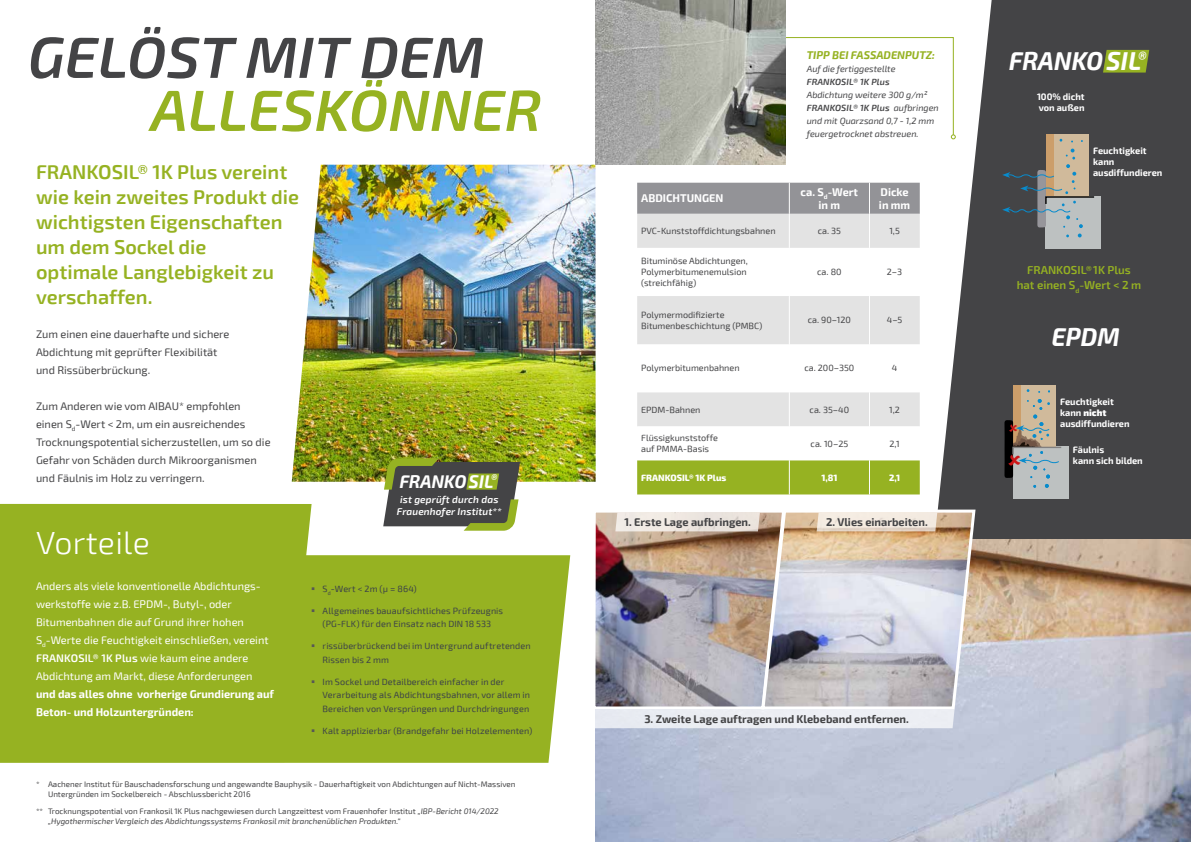
<style>
.page{position:relative;width:1191px;height:842px;background:#fff}
.page>*{position:absolute;margin:0;border:0;box-sizing:border-box;transform-origin:0 0}
.t1{font:italic 600 58px "Exo 2";color:#444446}
.t2{font:italic 600 58px "Exo 2";color:#96b222}
.t3{font:300 32px "Exo 2";letter-spacing:.01em;color:#fff}
.t4{font:italic 700 25.3px "Exo 2";color:#fff}
.t5{font:600 20px/25px "Exo 2";color:#96b222}
.t6{font:italic 700 18px "Exo 2";color:#fff}
.t7{font:600 11.5px/15px "Exo 2";color:#96b222;text-align:center}
.t8{font:11px/18px "Exo 2";color:#444446}
.t9{font:11px/18px "Exo 2";color:#fff}
.t10{font:700 11px/13.2px "Exo 2";color:#fff}
.t11{font:700 11px "Exo 2";color:#444446}
.t12{font:italic 700 11px "Exo 2";color:#96b222}
.t13{font:italic 600 10px/12px "Exo 2";letter-spacing:.01em;color:#fff;text-align:center}
.t14{font:700 9.2px/11.2px "Exo 2";color:#fff}
.t15{font:9px/13.5px "Exo 2";letter-spacing:.01em;color:#3c4249}
.t16{font:9px/11px "Exo 2";color:#444446}
.t17{font:italic 9px/13px "Exo 2";color:#444446}
.t18{font:800 9px "Exo 2";color:#fff}
.t19{font:italic 600 9px "Exo 2";letter-spacing:.01em;color:#444446}
.t20{font:italic 8px/10px "Exo 2";color:#444446}
.t21{font:8px/10px "Exo 2";color:#444446}
.s1{font-weight:600}
.s2{font-style:normal}
.s3{font-weight:900}
</style>
<div class="page">
<svg style="left:785px;top:37px;width:144px;height:102px"></svg>
<img style="left:595px;top:0;width:190px;height:165px">
<svg style="left:929px;top:0;width:262px;height:539px;background:#606061"></svg>
<div style="left:0;top:555px;width:570px;height:208px;background:#96b222"></div>
<div style="left:0;top:504px;width:311px;height:258px;background:#96b222"></div>
<img style="left:595px;top:539px;width:596px;height:303px">
<img style="left:570px;top:512px;width:189px;height:197px">
<img style="left:759px;top:508px;width:218px;height:203px">
<img style="left:292px;top:165px;width:303px;height:317px">
<svg style="left:383px;top:458px;width:137px;height:73px;background:#61664c"></svg>
<svg style="left:816px;top:513px;width:121px;height:18px;background:#efe5d9"></svg>
<div style="left:1012px;top:385px;width:9px;height:104px;background:#cc9e6a"></div>
<div style="left:1012px;top:447px;width:56px;height:52px;background:#bdc1c1"></div>
<div style="left:1021px;top:385px;width:34px;height:62px;background:#d0ba9b"></div>
<div style="left:595px;top:709px;width:359px;height:19px;background:#eceef3"></div>
<div style="left:615px;top:513px;width:145px;height:18px;background:#ede6df"></div>
<div style="left:1045px;top:135px;width:9px;height:104px;background:#cc9e6a"></div>
<div style="left:1045px;top:196px;width:56px;height:53px;background:#bdc1c1"></div>
<div style="left:1054px;top:135px;width:34px;height:62px;background:#d0ba9b"></div>
<svg style="left:1103px;top:50px;width:46px;height:23px"></svg>
<div style="left:637px;top:183px;width:282px;height:31px;background:#939397"></div>
<svg style="left:637px;top:214px;width:282px;height:212px;fill:#e3e3e3"></svg>
<div style="left:637px;top:460px;width:282px;height:34px;background:#96b222"></div>
<hr style="left:789px;top:183px;width:1px;height:31px;background:#fff">
<hr style="left:869px;top:183px;width:1px;height:31px;background:#fff">
<hr style="left:789px;top:214px;width:1px;height:34px;background:#fff">
<hr style="left:869px;top:214px;width:1px;height:34px;background:#fff">
<hr style="left:789px;top:248px;width:1px;height:48px;background:#fff">
<hr style="left:869px;top:248px;width:1px;height:48px;background:#fff">
<hr style="left:789px;top:296px;width:1px;height:48px;background:#fff">
<hr style="left:869px;top:296px;width:1px;height:48px;background:#fff">
<hr style="left:789px;top:344px;width:1px;height:48px;background:#fff">
<hr style="left:869px;top:344px;width:1px;height:48px;background:#fff">
<hr style="left:789px;top:392px;width:1px;height:34px;background:#fff">
<hr style="left:869px;top:392px;width:1px;height:34px;background:#fff">
<hr style="left:789px;top:460px;width:1px;height:34px;background:#fff">
<hr style="left:869px;top:460px;width:1px;height:34px;background:#fff">
<svg style="left:1002px;top:149px;width:93px;height:88px"></svg>
<svg style="left:1004px;top:399px;width:58px;height:89px"></svg>
<h1 class="t1" style="left:27px;top:23px;width:460px">GELÖST MIT DEM</h1>
<h1 class="t2" style="left:150px;top:76px;width:395px">ALLESKÖNNER</h1>
<h3 class="t5" style="left:36px;top:160px;width:264px">FRANKOSIL® 1K Plus vereint wie kein zweites Produkt die wichtigsten Eigenschaften um dem Sockel die<br>optimale Langlebigkeit zu verschaffen.</h3>
<p class="t8" style="left:36px;top:325px;width:195px">Zum einen eine dauerhafte und sichere<br>Abdichtung mit geprüfter Flexibilität und Rissüberbrückung.</p>
<p class="t8" style="left:36px;top:397px;width:236px">Zum Anderen wie vom AIBAU* empfohlen einen S<sub>d</sub>-Wert &lt; 2m, um ein ausreichendes Trocknungspotential sicherzustellen, um so die Gefahr von Schäden durch Mikroorganismen und Fäulnis im Holz zu verringern.</p>
<h3 class="t6" style="left:399px;top:471px;width:100px">FRANKO SIL<sup>®</sup></h3>
<h2 class="t3" style="left:36px;top:524px;width:115px">Vorteile</h2>
<p class="t9" style="left:36px;top:577px;width:234px">Anders als viele konventionelle Abdichtungs&shy;werkstoffe wie z.B. EPDM-, Butyl-, oder Bitumenbahnen die auf Grund ihrer hohen S<sub>d</sub>-Werte die Feuchtigkeit einschließen, vereint <span class="s1">FRANKOSIL® 1K Plus</span> wie kaum eine andere Abdichtung am Markt, diese Anforderungen</p>
<p class="t10" style="left:36px;top:685px;width:239px;line-height:18px">und das alles ohne vorherige Grundierung auf<br>Beton- und Holzuntergründen:</p>
<p class="t13" style="left:397px;top:493px;width:106px">ist geprüft durch das<br>Frauenhofer Institut**</p>
<p class="t15" style="left:322px;top:582px;width:96px">S<sub>d</sub>-Wert &lt; 2m (µ = 864)</p>
<p class="t15" style="left:322px;top:604px;width:182px">Allgemeines bauaufsichtliches Prüfzeugnis (PG-FLK) für den Einsatz nach DIN 18 533</p>
<p class="t15" style="left:322px;top:639px;width:209px">rissüberbrückend bei im Untergrund auftretenden<br>Rissen bis 2 mm</p>
<p class="t15" style="left:322px;top:675px;width:209px">Im Sockel und Detailbereich einfacher in der<br>Verarbeitung als Abdichtungsbahnen, vor allem in<br>Bereichen von Versprüngen und Durchdringungen</p>
<p class="t15" style="left:322px;top:724px;width:211px">Kalt applizierbar (Brandgefahr bei Holzelementen)</p>
<p class="t21" style="left:48px;top:779px;width:469px;text-indent:-12px">* Aachener Institut für Bauschadensforschung und angewandte Bauphysik - Dauerhaftigkeit von Abdichtungen auf Nicht-Massiven<br>Untergründen im Sockelbereich - Abschlussbericht 2016</p>
<p class="t20" style="left:48px;top:806px;width:452px;text-indent:-12px"><span class="s2">** Trocknungspotential von Frankosil 1K Plus nachgewiesen durch Langzeittest vom Frauenhofer Institut</span> „IBP-Bericht 014/2022 „Hygothermischer Vergleich des Abdichtungssystems Frankosil mit branchenüblichen Produkten.“</p>
<p class="t12" style="left:806px;top:49px;width:130px">TIPP BEI FASSADENPUTZ:</p>
<p class="t17" style="left:806px;top:63px;width:90px">Auf die fertiggestellte</p>
<p class="t19" style="left:806px;top:77px;width:84px">FRANKOSIL® 1K Plus</p>
<p class="t17" style="left:806px;top:89px;width:134px">Abdichtung weitere 300 g/m²<br><span class="s1">FRANKOSIL® 1K Plus</span> aufbringen und mit Quarzsand 0,7 - 1,2 mm feuergetrocknet abstreuen.</p>
<p class="t10" style="left:641px;top:192px;width:84px">ABDICHTUNGEN</p>
<p class="t10" style="left:800px;top:185px;width:59px;text-align:center">ca. S<sub>d</sub>-Wert in m</p>
<p class="t10" style="left:879px;top:185px;width:33px">Dicke in mm</p>
<p class="t16" style="left:641px;top:225px;width:136px">PVC-Kunststoffdichtungsbahnen</p>
<p class="t16" style="left:817px;top:225px;width:25px">ca. 35</p>
<p class="t16" style="left:889px;top:225px;width:12px">1,5</p>
<p class="t16" style="left:641px;top:256px;width:108px">Bituminöse Abdichtungen,<br>Polymerbitumenemulsion (streichfähig)</p>
<p class="t16" style="left:817px;top:267px;width:26px">ca. 80</p>
<p class="t16" style="left:887px;top:267px;width:17px">2–3</p>
<p class="t16" style="left:641px;top:309px;width:123px">Polymermodifizierte<br>Bitumenbeschichtung (PMBC)</p>
<p class="t16" style="left:808px;top:315px;width:45px">ca. 90–120</p>
<p class="t16" style="left:886px;top:315px;width:17px">4–5</p>
<p class="t16" style="left:641px;top:363px;width:100px">Polymerbitumenbahnen</p>
<p class="t16" style="left:804px;top:363px;width:51px">ca. 200–350</p>
<p class="t16" style="left:892px;top:363px;width:7px">4</p>
<p class="t16" style="left:641px;top:404px;width:61px">EPDM-Bahnen</p>
<p class="t16" style="left:809px;top:404px;width:41px">ca. 35–40</p>
<p class="t16" style="left:889px;top:404px;width:12px">1,2</p>
<p class="t16" style="left:641px;top:433px;width:78px">Flüssigkunststoffe auf PMMA-Basis</p>
<p class="t16" style="left:810px;top:438px;width:39px">ca. 10–25</p>
<p class="t16" style="left:889px;top:438px;width:12px">2,1</p>
<p class="t18" style="left:641px;top:472px;width:87px">FRANKOSIL® 1K Plus</p>
<p class="t18" style="left:821px;top:472px;width:17px">1,81</p>
<p class="t18" style="left:889px;top:472px;width:13px">2,1</p>
<p class="t11" style="left:624px;top:515px;width:128px">1. Erste Lage aufbringen.</p>
<p class="t11" style="left:826px;top:515px;width:103px">2. Vlies einarbeiten.</p>
<h3 class="t4" style="left:1008px;top:46px;width:140px">FRANKO SIL<sup>®</sup></h3>
<p class="t14" style="left:1037px;top:92px;width:49px">100% dicht von außen</p>
<p class="t14" style="left:1093px;top:145px;width:71px">Feuchtigkeit kann ausdiffundieren</p>
<p class="t7" style="left:1016px;top:263px;width:126px">FRANKOSIL®1K Plus<br>hat einen S<sub>d</sub>-Wert &lt; 2 m</p>
<h3 class="t4" style="left:1051px;top:322px;width:71px">EPDM</h3>
<p class="t14" style="left:1060px;top:396px;width:71px">Feuchtigkeit kann <span class="s3">nicht </span>ausdiffundieren</p>
<p class="t14" style="left:1073px;top:444px;width:71px">Fäulnis<br>kann sich bilden</p>
<p class="t11" style="left:644px;top:712px;width:266px">3. Zweite Lage auftragen und Klebeband entfernen.</p>
</div>
